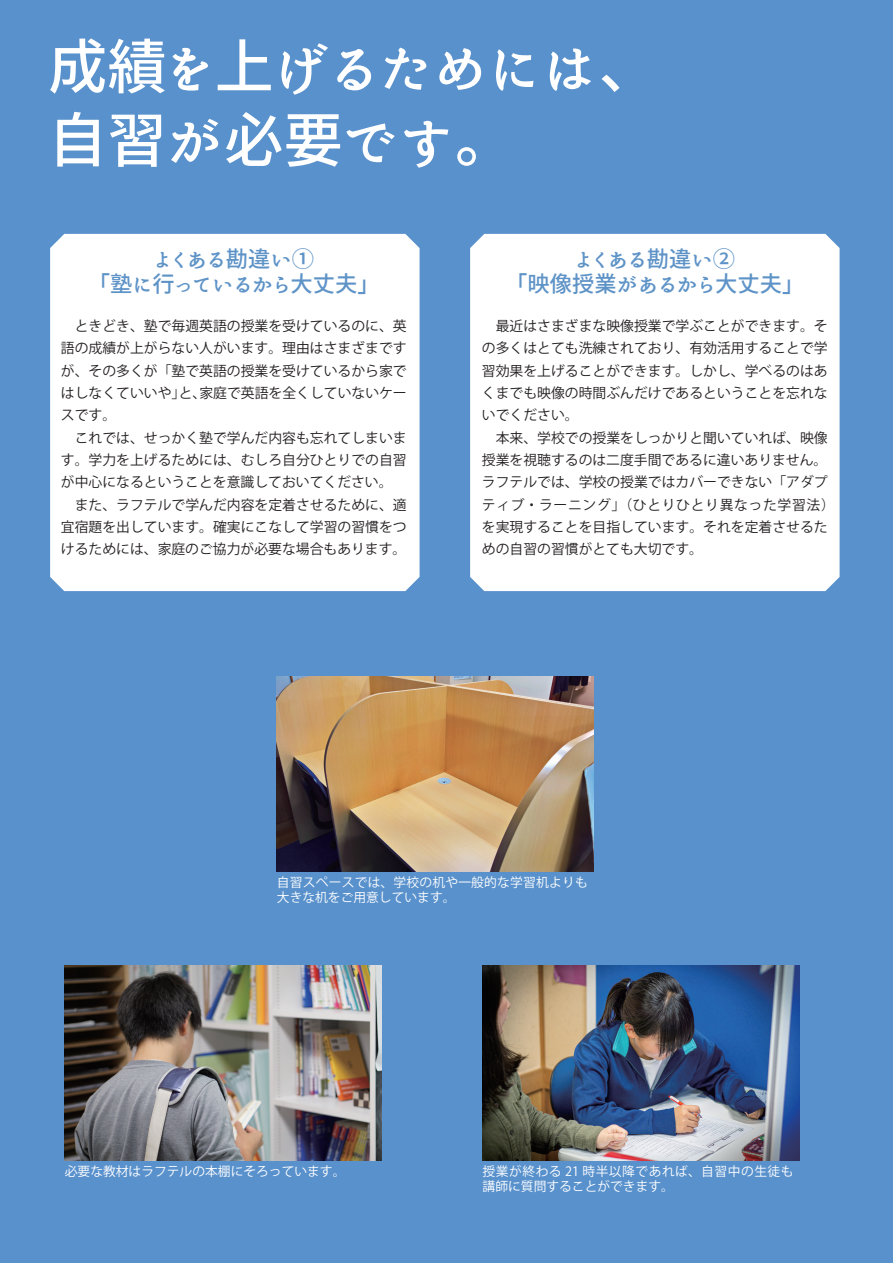
<style>
.page{position:relative;width:893px;height:1263px;background:#5991cc}
.page>*{position:absolute;margin:0;border:0;box-sizing:border-box;transform-origin:0 0}
.t1{font:59.55px/73.3px "Honoka Antique Kaku";color:#fff}
.t2{font:22.35px/25.5px "Honoka Antique Kaku";color:#5e93c7;text-align:center}
.t3{font:13.8px/22.4px "Koz Go Pr 6 N";color:#231f20}
.t4{font:12.75px/14.9px "Koz Go Pr 6 N";color:#fff}
.t5{font:12.75px/14.9px "Koz Go Pr 6 N";letter-spacing:.04em;color:#fff}
</style>
<div class="page">
<img style="left:277px;top:676px;width:317px;height:196px">
<img style="left:65px;top:965px;width:317px;height:196px">
<img style="left:483px;top:965px;width:316px;height:196px">
<div style="left:50px;top:234px;width:370px;height:357px;background:#fff"></div>
<div style="left:470px;top:234px;width:370px;height:357px;background:#fff"></div>
<h1 class="t1" style="left:48px;top:29px;width:612px">成績を上げるためには、自習が必要です。</h1>
<h2 class="t2" style="left:88px;top:246px;width:293px">よくある勘違い①<br>「塾に行っているから大丈夫」</h2>
<h2 class="t2" style="left:505px;top:246px;width:301px">よくある勘違い②<br>「映像授業があるから大丈夫」</h2>
<p class="t3" style="left:61px;top:315px;width:347px">　ときどき、塾で毎週英語の授業を受けているのに、英語の成績が上がらない人がいます。理由はさまざまですが、その多くが「塾で英語の授業を受けているから家ではしなくていいや」と、家庭で英語を全くしていないケースです。<br>　これでは、せっかく塾で学んだ内容も忘れてしまいます。学力を上げるためには、むしろ自分ひとりでの自習が中心になるということを意識しておいてください。　また、ラフテルで学んだ内容を定着させるために、適宜宿題を出しています。確実にこなして学習の習慣をつけるためには、家庭のご協力が必要な場合もあります。</p>
<p class="t3" style="left:482px;top:315px;width:354px">　最近はさまざまな映像授業で学ぶことができます。その多くはとても洗練されており、有効活用することで学習効果を上げることができます。しかし、学べるのはあくまでも映像の時間ぶんだけであるということを忘れないでください。<br>　本来、学校での授業をしっかりと聞いていれば、映像授業を視聴するのは二度手間であるに違いありません。ラフテルでは、学校の授業ではカバーできない「アダプティブ・ラーニング」（ひとりひとり異なった学習法）を実現することを目指しています。それを定着させるための自習の習慣がとても大切です。</p>
<p class="t4" style="left:277px;top:875px;width:312px">自習スペースでは、学校の机や一般的な学習机よりも大きな机をご用意しています。</p>
<p class="t4" style="left:65px;top:1164px;width:282px">必要な教材はラフテルの本棚にそろっています。</p>
<p class="t5" style="left:483px;top:1164px;width:313px">授業が終わる 21 時半以降であれば、自習中の生徒も講師に質問することができます。</p>
</div>
